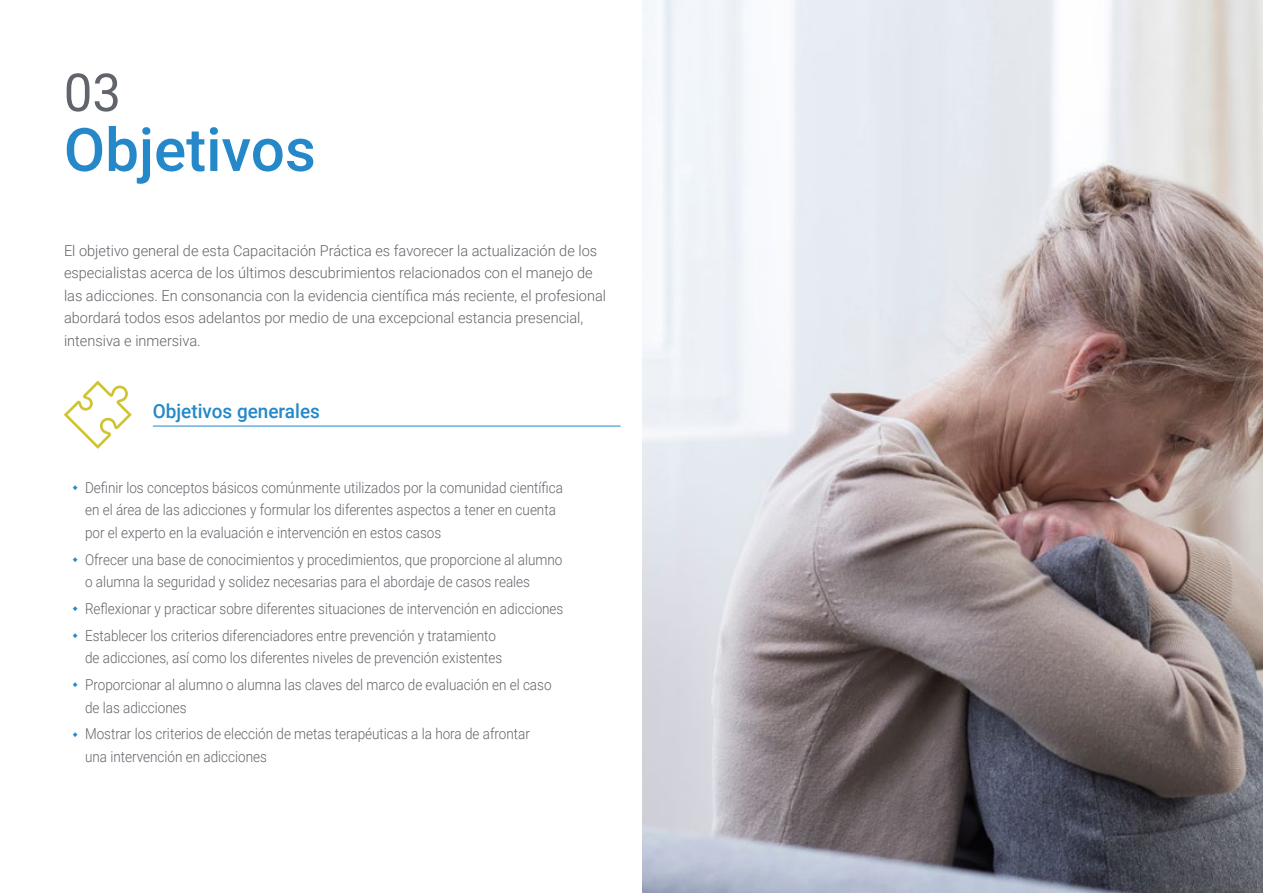
<style>
.page{position:relative;width:1263px;height:893px;background:#fff}
.page>*{position:absolute;margin:0;border:0;box-sizing:border-box;transform-origin:0 0}
.t1{font:500 60px "Roboto";color:#2488c9}
.t2{font:52.5px "Roboto";color:#61646a}
.t3{font:500 19.5px "Roboto";color:#2488c9}
.t4{font:300 15px/22.5px "Roboto";color:#61646a;scale:.9 1}
.t5{font:300 15px/22.5px "Roboto";color:#61646a}
</style>
<div class="page">
<img style="left:642px;top:0;width:621px;height:893px">
<hr style="left:153px;top:426px;width:468px;height:1px;background:#2488c9">
<svg style="left:64px;top:381px;width:68px;height:68px"></svg>
<h2 class="t2" style="left:64px;top:56px;width:59px">03</h2>
<h1 class="t1" style="left:64px;top:108px;width:254px">Objetivos</h1>
<p class="t5" style="left:64px;top:239px;width:544px">El objetivo general de esta Capacitación Práctica es favorecer la actualización de los especialistas acerca de los últimos descubrimientos relacionados con el manejo de las adicciones. En consonancia con la evidencia científica más reciente, el profesional abordará todos esos adelantos por medio de una excepcional estancia presencial, intensiva e inmersiva.</p>
<h3 class="t3" style="left:153px;top:397px;width:169px">Objetivos generales</h3>
<p class="t4" style="left:85px;top:476px;width:532px">Definir los conceptos básicos comúnmente utilizados por la comunidad científica en el área de las adicciones y formular los diferentes aspectos a tener en cuenta por el experto en la evaluación e intervención en estos casos</p>
<p class="t4" style="left:85px;top:548px;width:532px">Ofrecer una base de conocimientos y procedimientos, que proporcione al alumno o alumna la seguridad y solidez necesarias para el abordaje de casos reales</p>
<p class="t4" style="left:85px;top:595px;width:533px;line-height:26.7px">Reflexionar y practicar sobre diferentes situaciones de intervención en adicciones<br>Establecer los criterios diferenciadores entre prevención y tratamiento</p>
<p class="t4" style="left:85px;top:644px;width:520px;line-height:26.7px">de adicciones, así como los diferentes niveles de prevención existentes<br>Proporcionar al alumno o alumna las claves del marco de evaluación en el caso</p>
<p class="t4" style="left:85px;top:693px;width:496px;line-height:26.7px">de las adicciones<br>Mostrar los criterios de elección de metas terapéuticas a la hora de afrontar</p>
<p class="t4" style="left:85px;top:745px;width:204px">una intervención en adicciones</p>
</div>
